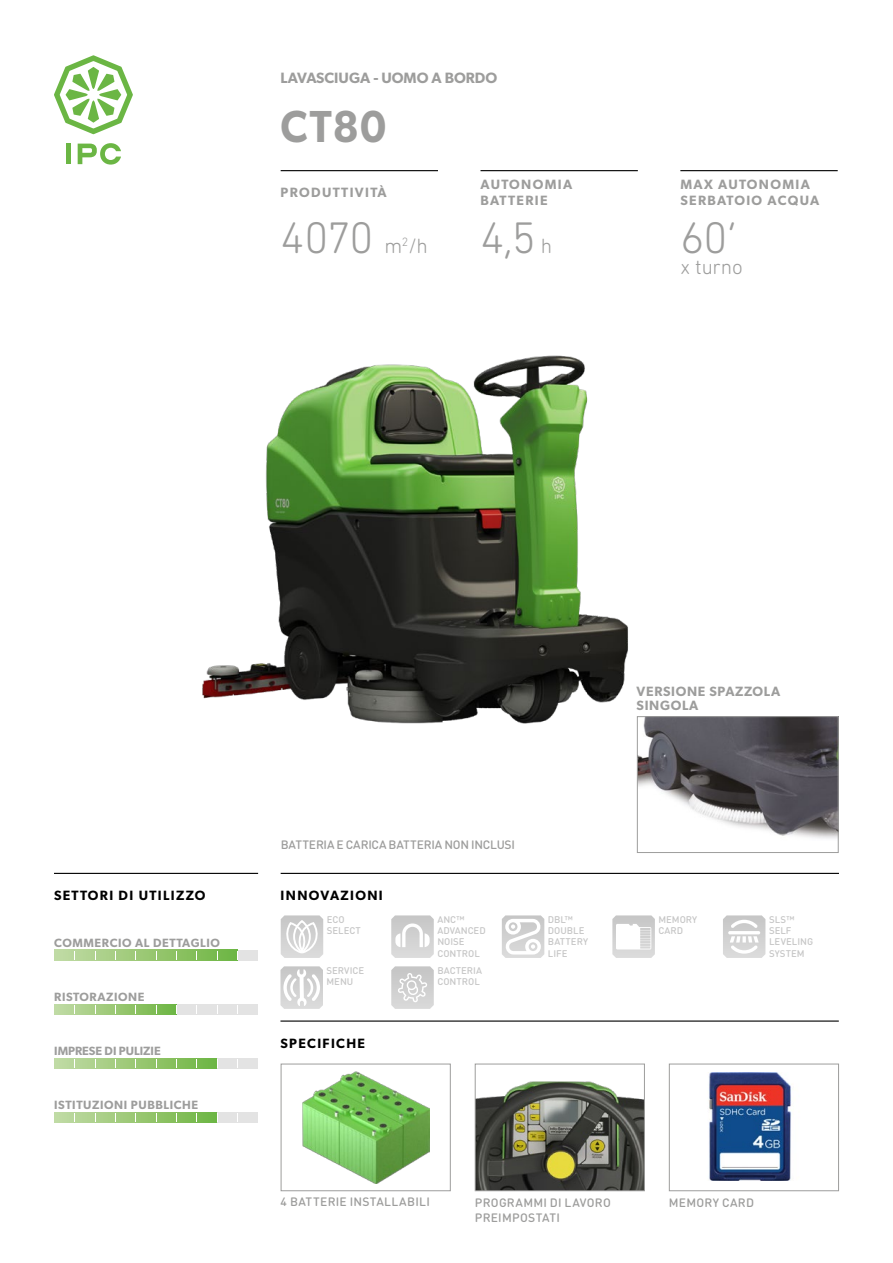
<style>
.page{position:relative;width:893px;height:1263px;background:#fff}
.page>*{position:absolute;margin:0;border:0;box-sizing:border-box;transform-origin:0 0}
.t1{font:300 45px "DIN Next Rounded LT Pro";letter-spacing:-.025em;color:#9d9d9c}
.t2{font:600 45px "Gibson";color:#9d9d9c;scale:.93 1}
.t3{font:300 21px "DIN Next Rounded LT Pro";letter-spacing:-.005em;color:#9d9d9c}
.t4{font:600 15px "Gibson";color:#9d9d9c}
.t5{font:600 13.5px/16.2px "Gibson";letter-spacing:.1em;color:#9d9d9c}
.t6{font:600 13.5px "Gibson";letter-spacing:.1em;color:#000}
.t7{font:600 13.5px/13.5px "Gibson";letter-spacing:.05em;color:#9d9d9c}
.t8{font:500 12px "DIN Round Pro";letter-spacing:.015em;color:#9d9d9c}
.t9{font:600 12px "Gibson";letter-spacing:.05em;color:#9d9d9c}
.t10{font:500 12px "DIN Round Pro";letter-spacing:-.02em;color:#9d9d9c}
.t11{font:600 12px "Gibson";color:#9d9d9c}
.t12{font:500 9.6px/11.2px "DIN Round Pro";color:#c6c6c6}
.s1{font-size:21px}
</style>
<div class="page">
<div style="left:66px;top:144px;width:5px;height:20px;background:#6bb644"></div>
<svg style="left:78px;top:143px;width:43px;height:22px"></svg>
<svg style="left:54px;top:55px;width:79px;height:79px"></svg>
<img style="left:202px;top:355px;width:435px;height:484px">
<hr style="left:281px;top:170px;width:157px;height:1px;background:#000">
<hr style="left:480px;top:170px;width:158px;height:1px;background:#000">
<hr style="left:680px;top:170px;width:158px;height:1px;background:#000">
<hr style="left:281px;top:873px;width:558px;height:1px;background:#000">
<img style="left:709px;top:1073px;width:82px;height:107px">
<div style="left:669px;top:1063px;width:170px;height:128px;border:1px solid #9d9d9c"></div>
<img style="left:302px;top:1071px;width:127px;height:112px">
<div style="left:281px;top:1063px;width:170px;height:128px;border:1px solid #9d9d9c"></div>
<img style="left:477px;top:1081px;width:166px;height:108px">
<div style="left:475px;top:1063px;width:170px;height:128px;border:1px solid #9d9d9c"></div>
<hr style="left:280px;top:1020px;width:559px;height:2px;background:#000">
<hr style="left:54px;top:873px;width:204px;height:1px;background:#000">
<div style="left:54px;top:950px;width:204px;height:10px;background:#e3e3e3"></div>
<svg style="left:54px;top:950px;width:183px;height:10px;background:#9cca79"></svg>
<div style="left:54px;top:1058px;width:204px;height:11px;background:#e3e3e3"></div>
<svg style="left:54px;top:1058px;width:163px;height:11px;background:#9cca78"></svg>
<div style="left:54px;top:1004px;width:204px;height:11px;background:#e3e3e3"></div>
<svg style="left:54px;top:1004px;width:122px;height:11px"></svg>
<div style="left:54px;top:1112px;width:204px;height:11px;background:#e3e3e3"></div>
<svg style="left:54px;top:1112px;width:163px;height:11px;background:#9cca78"></svg>
<img style="left:639px;top:718px;width:198px;height:121px">
<div style="left:637px;top:716px;width:202px;height:137px;border:1px solid #9d9d9c"></div>
<svg style="left:281px;top:915px;width:42px;height:43px"></svg>
<div style="left:293px;top:920px;width:18px;height:33px;border:2px solid #fff;border-radius:50%"></div>
<svg style="left:391px;top:915px;width:43px;height:43px"></svg>
<svg style="left:502px;top:915px;width:42px;height:43px"></svg>
<svg style="left:612px;top:915px;width:43px;height:43px"></svg>
<svg style="left:723px;top:915px;width:42px;height:43px"></svg>
<svg style="left:280px;top:966px;width:43px;height:43px"></svg>
<svg style="left:391px;top:966px;width:43px;height:43px;background:#d6d6d6"></svg>
<h3 class="t4" style="left:281px;top:69px;width:218px">LAVASCIUGA - UOMO A BORDO</h3>
<h1 class="t2" style="left:281px;top:100px;width:115px">CT80</h1>
<h3 class="t5" style="left:281px;top:184px;width:108px">PRODUTTIVITÀ</h3>
<h3 class="t5" style="left:480px;top:176px;width:93px">AUTONOMIA<br>BATTERIE</h3>
<h3 class="t5" style="left:680px;top:176px;width:140px">MAX AUTONOMIA<br>SERBATOIO ACQUA</h3>
<h1 class="t1" style="left:281px;top:212px;width:273px">4070 <span class="s1">m</span><sup>2</sup><span class="s1">/h</span> 4,5 <span class="s1">h</span></h1>
<h1 class="t1" style="left:680px;top:212px;width:57px">60’</h1>
<h2 class="t3" style="left:680px;top:255px;width:64px">x turno</h2>
<h3 class="t6" style="left:54px;top:887px;width:153px">SETTORI DI UTILIZZO</h3>
<p class="t9" style="left:54px;top:935px;width:167px">COMMERCIO AL DETTAGLIO</p>
<p class="t9" style="left:54px;top:989px;width:92px">RISTORAZIONE</p>
<p class="t11" style="left:54px;top:1044px;width:108px">IMPRESE DI PULIZIE</p>
<p class="t9" style="left:54px;top:1098px;width:146px">ISTITUZIONI PUBBLICHE</p>
<p class="t10" style="left:281px;top:836px;width:236px">BATTERIA E CARICA BATTERIA NON INCLUSI</p>
<h3 class="t6" style="left:281px;top:887px;width:104px">INNOVAZIONI</h3>
<h3 class="t7" style="left:637px;top:685px;width:145px">VERSIONE SPAZZOLA<br>SINGOLA</h3>
<p class="t12" style="left:327px;top:913px;width:35px">ECO<br>SELECT</p>
<p class="t12" style="left:437px;top:913px;width:50px">ANC™<br>ADVANCED<br>NOISE<br>CONTROL</p>
<p class="t12" style="left:548px;top:913px;width:42px">DBL™<br>DOUBLE<br>BATTERY<br>LIFE</p>
<p class="t12" style="left:658px;top:913px;width:40px">MEMORY<br>CARD</p>
<p class="t12" style="left:769px;top:913px;width:46px">SLS™<br>SELF<br>LEVELING<br>SYSTEM</p>
<p class="t12" style="left:327px;top:964px;width:39px">SERVICE<br>MENU</p>
<p class="t12" style="left:437px;top:964px;width:46px">BACTERIA<br>CONTROL</p>
<h3 class="t6" style="left:280px;top:1035px;width:86px">SPECIFICHE</h3>
<p class="t8" style="left:281px;top:1194px;width:151px">4 BATTERIE INSTALLABILI</p>
<p class="t8" style="left:475px;top:1194px;width:138px">PROGRAMMI DI LAVORO</p>
<p class="t8" style="left:669px;top:1194px;width:87px">MEMORY CARD</p>
<p class="t8" style="left:475px;top:1210px;width:87px">PREIMPOSTATI</p>
</div>
